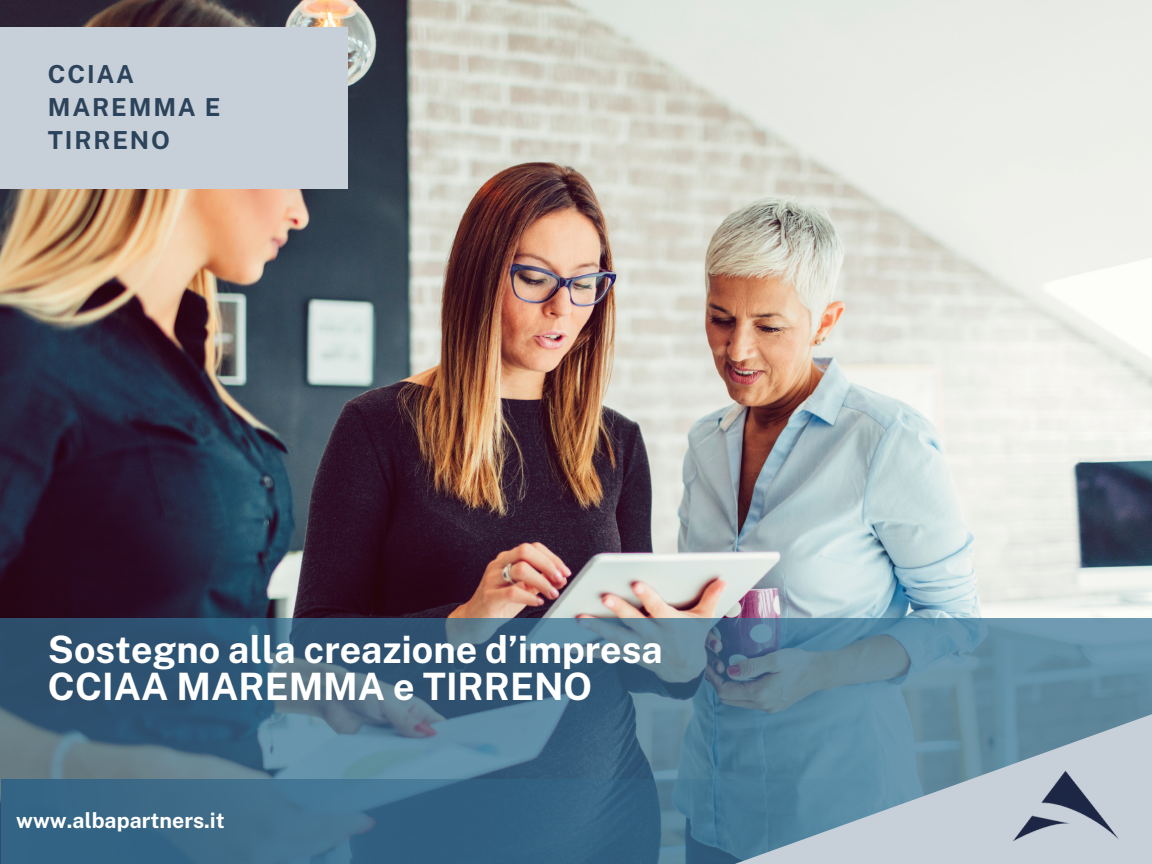
<style>
.page{position:relative;width:1152px;height:864px;background:#fff}
.page>*{position:absolute;margin:0;border:0;box-sizing:border-box;transform-origin:0 0}
.t1{font:700 37.8px/37.2px "Public Sans";color:#fff}
.t2{font:700 24.75px/33px "Public Sans";letter-spacing:.075em;color:#2c435c}
.t3{font:700 21.3px "Public Sans";color:#fff}
</style>
<div class="page">
<img style="left:0;top:0;width:1152px;height:618px">
<svg style="left:0;top:618px;width:1152px;height:246px;background:#456d87"></svg>
<svg style="left:634px;top:694px;width:518px;height:170px;background:#7598ab"></svg>
<div style="left:0;top:27px;width:348px;height:161px;background:#c7d0d8"></div>
<img style="left:1008px;top:767px;width:115px;height:80px">
<p class="t2" style="left:48px;top:57px;width:174px">CCIAA<br>MAREMMA E<br>TIRRENO</p>
<p class="t1" style="left:48px;top:630px;width:617px">Sostegno alla creazione d’impresa<br>CCIAA MAREMMA e TIRRENO</p>
<p class="t3" style="left:16px;top:808px;width:210px">www.albapartners.it</p>
</div>
